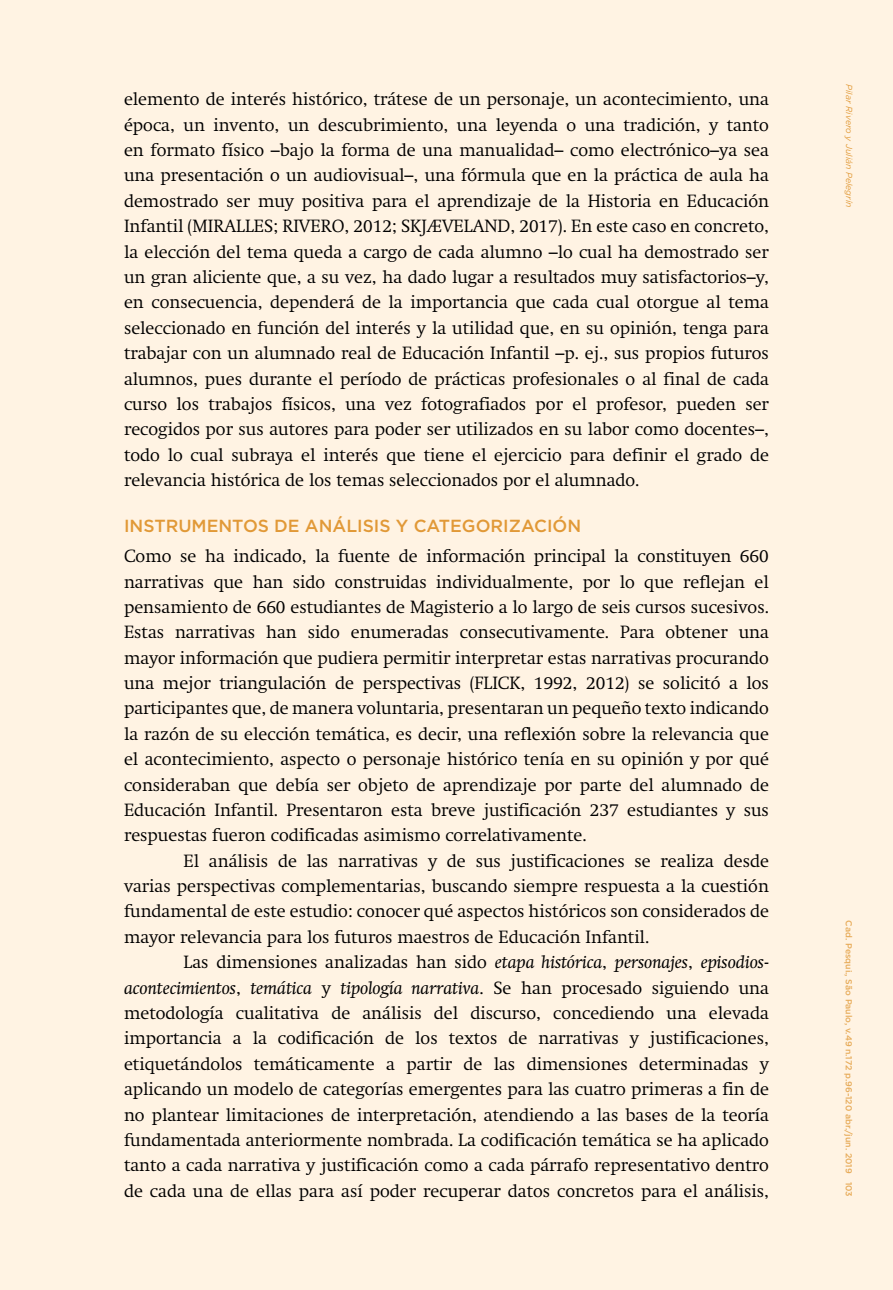
<style>
.page{position:relative;width:893px;height:1290px;background:#fff3e3}
.page>*{position:absolute;margin:0;border:0;box-sizing:border-box;transform-origin:0 0}
.t1{font:300 17.5px/25.4px "Swift";color:#000;text-align:justify}
.t2{font:500 17.5px "Gotham HTF";color:#e1a13e}
.t3{font:500 8.75px "Gotham HTF";color:#e7b465}
.t4{font:italic 8.75px "Gotham HTF";color:#e1a13e}
.s1{font-weight:400;font-style:italic}
</style>
<div class="page">
<p class="t1" style="left:124px;top:87px;width:646px">elemento de interés histórico, trátese de un personaje, un acontecimiento, una época, un invento, un descubrimiento, una leyenda o una tradición, y tanto en formato físico –bajo la forma de una manualidad– como electrónico–ya sea una presentación o un audiovisual–, una fórmula que en la práctica de aula ha demostrado ser muy positiva para el aprendizaje de la Historia en Educación Infantil (MIRALLES; RIVERO, 2012; SKJÆVELAND, 2017). En este caso en concreto, la elección del tema queda a cargo de cada alumno –lo cual ha demostrado ser un gran aliciente que, a su vez, ha dado lugar a resultados muy satisfactorios–y, en consecuencia, dependerá de la importancia que cada cual otorgue al tema seleccionado en función del interés y la utilidad que, en su opinión, tenga para trabajar con un alumnado real de Educación Infantil –p. ej., sus propios futuros alumnos, pues durante el período de prácticas profesionales o al final de cada curso los trabajos físicos, una vez fotografiados por el profesor, pueden ser recogidos por sus autores para poder ser utilizados en su labor como docentes–, todo lo cual subraya el interés que tiene el ejercicio para definir el grado de relevancia histórica de los temas seleccionados por el alumnado.</p>
<p class="t2" style="left:124px;top:516px;width:459px">INSTRUMENTOS DE ANÁLISIS Y CATEGORIZACIÓN</p>
<p class="t1" style="left:124px;top:543px;width:646px">Como se ha indicado, la fuente de información principal la constituyen 660 narrativas que han sido construidas individualmente, por lo que reflejan el pensamiento de 660 estudiantes de Magisterio a lo largo de seis cursos sucesivos.<br>Estas narrativas han sido enumeradas consecutivamente. Para obtener una mayor información que pudiera permitir interpretar estas narrativas procurando una mejor triangulación de perspectivas (FLICK, 1992, 2012) se solicitó a los participantes que, de manera voluntaria, presentaran un pequeño texto indicando la razón de su elección temática, es decir, una reflexión sobre la relevancia que el acontecimiento, aspecto o personaje histórico tenía en su opinión y por qué consideraban que debía ser objeto de aprendizaje por parte del alumnado de Educación Infantil. Presentaron esta breve justificación 237 estudiantes y sus respuestas fueron codificadas asimismo correlativamente.</p>
<p class="t1" style="left:124px;top:848px;width:646px;text-indent:60px">El análisis de las narrativas y de sus justificaciones se realiza desde varias perspectivas complementarias, buscando siempre respuesta a la cuestión fundamental de este estudio: conocer qué aspectos históricos son considerados de mayor relevancia para los futuros maestros de Educación Infantil.</p>
<p class="t1" style="left:124px;top:949px;width:646px;text-indent:60px">Las dimensiones analizadas han sido <span class="s1">etapa histórica</span>, <span class="s1">personajes</span>, <span class="s1">episodios&shy;acontecimientos</span>, <span class="s1">temática</span> y <span class="s1">tipología narrativa</span>. Se han procesado siguiendo una metodología cualitativa de análisis del discurso, concediendo una elevada importancia a la codificación de los textos de narrativas y justificaciones, etiquetándolos temáticamente a partir de las dimensiones determinadas y aplicando un modelo de categorías emergentes para las cuatro primeras a fin de no plantear limitaciones de interpretación, atendiendo a las bases de la teoría fundamentada anteriormente nombrada. La codificación temática se ha aplicado tanto a cada narrativa y justificación como a cada párrafo representativo dentro de cada una de ellas para así poder recuperar datos concretos para el análisis,</p>
<p class="t4" style="left:854px;top:84px;width:124px;rotate:90deg">Pilar Rivero y Julián Pelegrín</p>
<p class="t3" style="left:854px;top:920px;width:278px;rotate:90deg">Cad. Pesqui., São Paulo, v.49 n.172 p.96-120 abr./jun. 2019 103</p>
</div>
